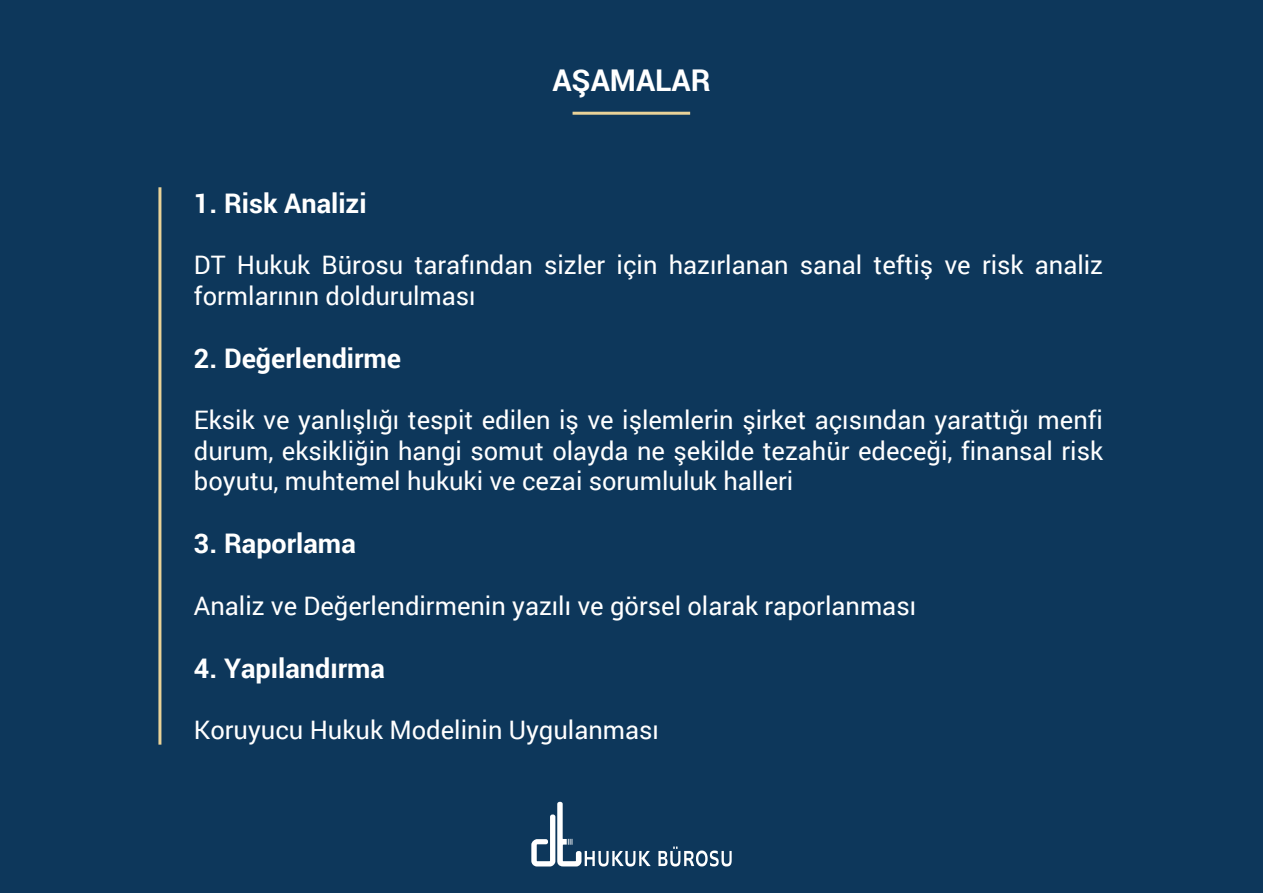
<style>
.page{position:relative;width:1263px;height:893px;background:#0d375b}
.page>*{position:absolute;margin:0;border:0;box-sizing:border-box;transform-origin:0 0}
.t1{font:700 30px "Roboto";color:#fff}
.t2{font:700 27px "Roboto";color:#fff}
.t3{font:25.5px/30.6px "Roboto";color:#fff}
</style>
<div class="page">
<hr style="left:572px;top:112px;width:118px;height:3px;background:#e9d298">
<hr style="left:158px;top:187px;width:3px;height:558px;background:#e9d298">
<svg style="left:531px;top:801px;width:201px;height:65px"></svg>
<p class="t2" style="left:194px;top:185px;width:174px">1. Risk Analizi</p>
<p class="t1" style="left:552px;top:59px;width:160px">AŞAMALAR</p>
<p class="t3" style="left:194px;top:249px;width:911px">DT Hukuk Bürosu tarafından sizler için hazırlanan sanal teftiş ve risk analiz formlarının doldurulması</p>
<p class="t2" style="left:194px;top:339px;width:209px">2. Değerlendirme</p>
<p class="t3" style="left:194px;top:404px;width:911px;text-align:justify">Eksik ve yanlışlığı tespit edilen iş ve işlemlerin şirket açısından yarattığı menfi durum, eksikliğin hangi somut olayda ne şekilde tezahür edeceği, finansal risk boyutu, muhtemel hukuki ve cezai sorumluluk halleri</p>
<p class="t2" style="left:194px;top:525px;width:163px">3. Raporlama</p>
<p class="t3" style="left:194px;top:589px;width:724px">Analiz ve Değerlendirmenin yazılı ve görsel olarak raporlanması</p>
<p class="t2" style="left:194px;top:649px;width:193px">4. Yapılandırma</p>
<p class="t3" style="left:194px;top:714px;width:466px">Koruyucu Hukuk Modelinin Uygulanması</p>
</div>
